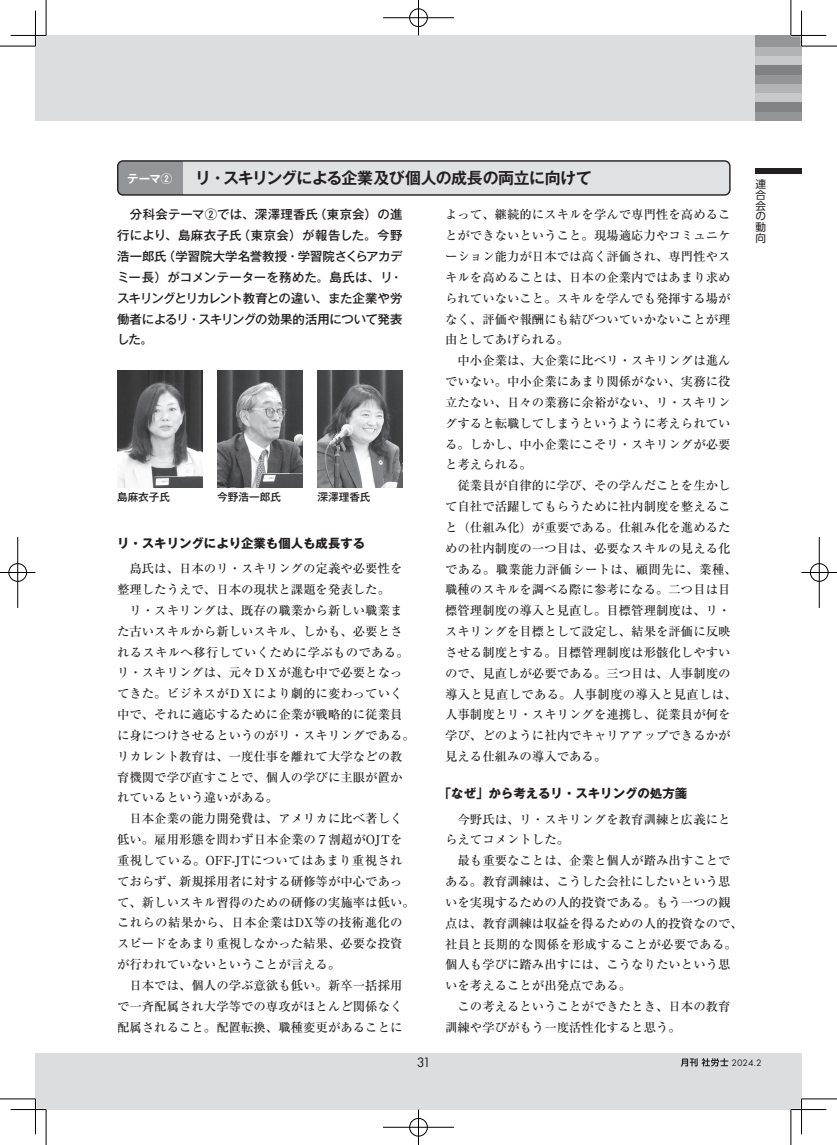
<style>
.page{position:relative;width:837px;height:1145px;background:#fff}
.page>*{position:absolute;margin:0;border:0;box-sizing:border-box;transform-origin:0 0}
.t1{font:700 16px "Gothic MB101 Pro De";letter-spacing:-.035em;color:#231f20}
.t2{font:14.12px "Futura PT";color:#231f20}
.t3{font:500 12.38px/20.9px "Ryumin Pro";color:#231f20}
.t4{font:500 12.38px/20.9px "Gothic MB101 Pro";letter-spacing:-.03em;color:#231f20;text-align:justify}
.t5{font:700 12.38px "Gothic MB101 Pro";color:#231f20}
.t6{font:700 11.5px "Gothic MB101 Pro De";color:#fff}
.t7{font:500 10.62px "Gothic MB101 Pro";color:#231f20}
.t8{font:10.62px/10.6px "UD Shin Go Pro";color:#231f20;text-align:justify}
.t9{font:9.75px "Futura PT";color:#231f20}
</style>
<div class="page">
<div style="left:46px;top:1052px;width:755px;height:57px;background:#dcdddf"></div>
<div style="left:46px;top:35px;width:755px;height:85px;background:#dcdddf"></div>
<div style="left:755px;top:55px;width:46px;height:10px;background:#c7c8ca"></div>
<div style="left:755px;top:92px;width:46px;height:10px;background:#c7c8ca"></div>
<div style="left:755px;top:46px;width:46px;height:10px;background:#b2b3b7"></div>
<div style="left:755px;top:83px;width:46px;height:10px;background:#b2b3b7"></div>
<div style="left:755px;top:35px;width:46px;height:12px;background:#939598"></div>
<div style="left:755px;top:74px;width:46px;height:10px;background:#939598"></div>
<div style="left:755px;top:110px;width:46px;height:10px;background:#939598"></div>
<div style="left:755px;top:65px;width:46px;height:10px;background:#808285"></div>
<div style="left:755px;top:102px;width:46px;height:10px;background:#808285"></div>
<div style="left:35px;top:1052px;width:11px;height:57px;background:#dcdddf"></div>
<div style="left:35px;top:35px;width:11px;height:85px;background:#dcdddf"></div>
<img style="left:117px;top:370px;width:85px;height:117px">
<img style="left:217px;top:370px;width:85px;height:117px">
<img style="left:317px;top:370px;width:85px;height:117px">
<div style="left:182px;top:161px;width:547px;height:34px;background:#e0e1e3"></div>
<div style="left:118px;top:161px;width:64px;height:34px;background:#939598"></div>
<div style="left:117px;top:160px;width:613px;height:36px;border:1px solid #231f20;border-radius:5px"></div>
<div style="left:755px;top:168px;width:46px;height:6px;background:#231f20"></div>
<svg style="left:681px;top:1058px;width:47px;height:8px"></svg>
<hr style="left:11px;top:1108px;width:35px;height:2px;background:#fff">
<hr style="left:790px;top:1108px;width:36px;height:2px;background:#fff">
<hr style="left:800px;top:11px;width:2px;height:35px;background:#fff">
<hr style="left:800px;top:1098px;width:2px;height:36px;background:#fff">
<hr style="left:0;top:46px;width:35px;height:1px;background:#000">
<hr style="left:801px;top:46px;width:35px;height:1px;background:#000">
<hr style="left:0;top:1098px;width:35px;height:1px;background:#000">
<hr style="left:801px;top:1098px;width:35px;height:1px;background:#000">
<hr style="left:46px;top:0;width:1px;height:35px;background:#000">
<hr style="left:46px;top:1109px;width:1px;height:35px;background:#000">
<hr style="left:790px;top:0;width:1px;height:35px;background:#000">
<hr style="left:790px;top:1109px;width:1px;height:35px;background:#000">
<hr style="left:11px;top:35px;width:35px;height:1px;background:#000">
<hr style="left:790px;top:35px;width:36px;height:1px;background:#000">
<hr style="left:11px;top:1109px;width:35px;height:1px;background:#000">
<hr style="left:790px;top:1109px;width:36px;height:1px;background:#000">
<hr style="left:35px;top:11px;width:1px;height:35px;background:#000">
<hr style="left:35px;top:1098px;width:1px;height:36px;background:#000">
<hr style="left:801px;top:11px;width:1px;height:35px;background:#000">
<hr style="left:801px;top:1098px;width:1px;height:36px;background:#000">
<div style="left:408px;top:8px;width:20px;height:19px;border:2px solid #fff;border-radius:50%"></div>
<hr style="left:383px;top:17px;width:71px;height:2px;background:#fff">
<hr style="left:417px;top:0;width:2px;height:35px;background:#fff">
<div style="left:409px;top:9px;width:18px;height:18px;border:1px solid #000;border-radius:50%"></div>
<hr style="left:383px;top:18px;width:71px;height:1px;background:#000">
<hr style="left:418px;top:0;width:1px;height:35px;background:#000">
<div style="left:408px;top:1117px;width:20px;height:20px;border:2px solid #fff;border-radius:50%"></div>
<hr style="left:383px;top:1126px;width:71px;height:2px;background:#fff">
<hr style="left:417px;top:1109px;width:2px;height:35px;background:#fff">
<div style="left:409px;top:1118px;width:18px;height:18px;border:1px solid #000;border-radius:50%"></div>
<hr style="left:383px;top:1127px;width:71px;height:1px;background:#000">
<hr style="left:418px;top:1109px;width:1px;height:35px;background:#000">
<div style="left:8px;top:562px;width:19px;height:20px;border:2px solid #fff;border-radius:50%"></div>
<hr style="left:0;top:571px;width:35px;height:2px;background:#fff">
<hr style="left:17px;top:537px;width:2px;height:71px;background:#fff">
<div style="left:9px;top:563px;width:18px;height:18px;border:1px solid #000;border-radius:50%"></div>
<hr style="left:0;top:572px;width:35px;height:1px;background:#000">
<hr style="left:18px;top:537px;width:1px;height:71px;background:#000">
<div style="left:809px;top:562px;width:19px;height:20px;border:2px solid #fff;border-radius:50%"></div>
<hr style="left:801px;top:571px;width:35px;height:2px;background:#fff">
<div style="left:809px;top:563px;width:19px;height:18px;border:1px solid #000;border-radius:50%"></div>
<hr style="left:801px;top:572px;width:35px;height:1px;background:#000">
<hr style="left:818px;top:537px;width:1px;height:71px;background:#000">
<p class="t6" style="left:127px;top:169px;width:47px">テーマ②</p>
<p class="t1" style="left:195px;top:164px;width:398px">リ・スキリングによる企業及び個人の成長の両立に向けて</p>
<p class="t4" style="left:117px;top:203px;width:287px">　分科会テーマ②では、深澤理香氏（東京会）の進行により、島麻衣子氏（東京会）が報告した。今野浩一郎氏（学習院大学名誉教授・学習院さくらアカデミー長）がコメンテーターを務めた。島氏は、リ・スキリングとリカレント教育との違い、また企業や労働者によるリ・スキリングの効果的活用について発表した。</p>
<p class="t7" style="left:117px;top:488px;width:55px">島麻衣子氏</p>
<p class="t7" style="left:217px;top:488px;width:65px">今野浩一郎氏</p>
<p class="t7" style="left:317px;top:488px;width:55px">深澤理香氏</p>
<p class="t5" style="left:117px;top:533px;width:250px">リ・スキリングにより企業も個人も成長する</p>
<p class="t3" style="left:117px;top:557px;width:299px">　島氏は、日本のリ・スキリングの定義や必要性を整理したうえで、日本の現状と課題を発表した。<br>　リ・スキリングは、既存の職業から新しい職業また古いスキルから新しいスキル、しかも、必要とされるスキルへ移行していくために学ぶものである。リ・スキリングは、元々ＤＸが進む中で必要となってきた。ビジネスがＤＸにより劇的に変わっていく中で、それに適応するために企業が戦略的に従業員に身につけさせるというのがリ・スキリングである。リカレント教育は、一度仕事を離れて大学などの教育機関で学び直すことで、個人の学びに主眼が置かれているという違いがある。<br>　日本企業の能力開発費は、アメリカに比べ著しく低い。雇用形態を問わず日本企業の７割超がOJTを重視している。OFF-JTについてはあまり重視されておらず、新規採用者に対する研修等が中心であって、新しいスキル習得のための研修の実施率は低い。これらの結果から、日本企業はDX等の技術進化のスピードをあまり重視しなかった結果、必要な投資が行われていないということが言える。<br>　日本では、個人の学ぶ意欲も低い。新卒一括採用で一斉配属され大学等での専攻がほとんど関係なく配属されること。配置転換、職種変更があることに</p>
<p class="t3" style="left:445px;top:203px;width:293px">よって、継続的にスキルを学んで専門性を高めることができないということ。現場適応力やコミュニケーション能力が日本では高く評価され、専門性やスキルを高めることは、日本の企業内ではあまり求められていないこと。スキルを学んでも発揮する場がなく、評価や報酬にも結びついていかないことが理由としてあげられる。<br>　中小企業は、大企業に比べリ・スキリングは進んでいない。中小企業にあまり関係がない、実務に役立たない、日々の業務に余裕がない、リ・スキリングすると転職してしまうというように考えられている。しかし、中小企業にこそリ・スキリングが必要と考えられる。<br>　従業員が自律的に学び、その学んだことを生かして自社で活躍してもらうために社内制度を整えること（仕組み化）が重要である。仕組み化を進めるための社内制度の一つ目は、必要なスキルの見える化である。職業能力評価シートは、顧問先に、業種、職種のスキルを調べる際に参考になる。二つ目は目標管理制度の導入と見直し。目標管理制度は、リ・スキリングを目標として設定し、結果を評価に反映させる制度とする。目標管理制度は形骸化しやすいので、見直しが必要である。三つ目は、人事制度の導入と見直しである。人事制度の導入と見直しは、人事制度とリ・スキリングを連携し、従業員が何を学び、どのように社内でキャリアアップできるかが見える仕組みの導入である。</p>
<p class="t5" style="left:438px;top:783px;width:250px">「なぜ」から考えるリ・スキリングの処方箋</p>
<p class="t3" style="left:445px;top:807px;width:299px">　今野氏は、リ・スキリングを教育訓練と広義にとらえてコメントした。<br>　最も重要なことは、企業と個人が踏み出すことである。教育訓練は、こうした会社にしたいという思いを実現するための人的投資である。もう一つの観点は、教育訓練は収益を得るための人的投資なので、社員と長期的な関係を形成することが必要である。個人も学びに踏み出すには、こうなりたいという思いを考えることが出発点である。<br>　この考えるということができたとき、日本の教育訓練や学びがもう一度活性化すると思う。</p>
<p class="t8" style="left:755px;top:179px;width:12px">連合会の動向</p>
<p class="t2" style="left:416px;top:1054px;width:15px">31</p>
<p class="t9" style="left:731px;top:1057px;width:32px">2024.2</p>
</div>
